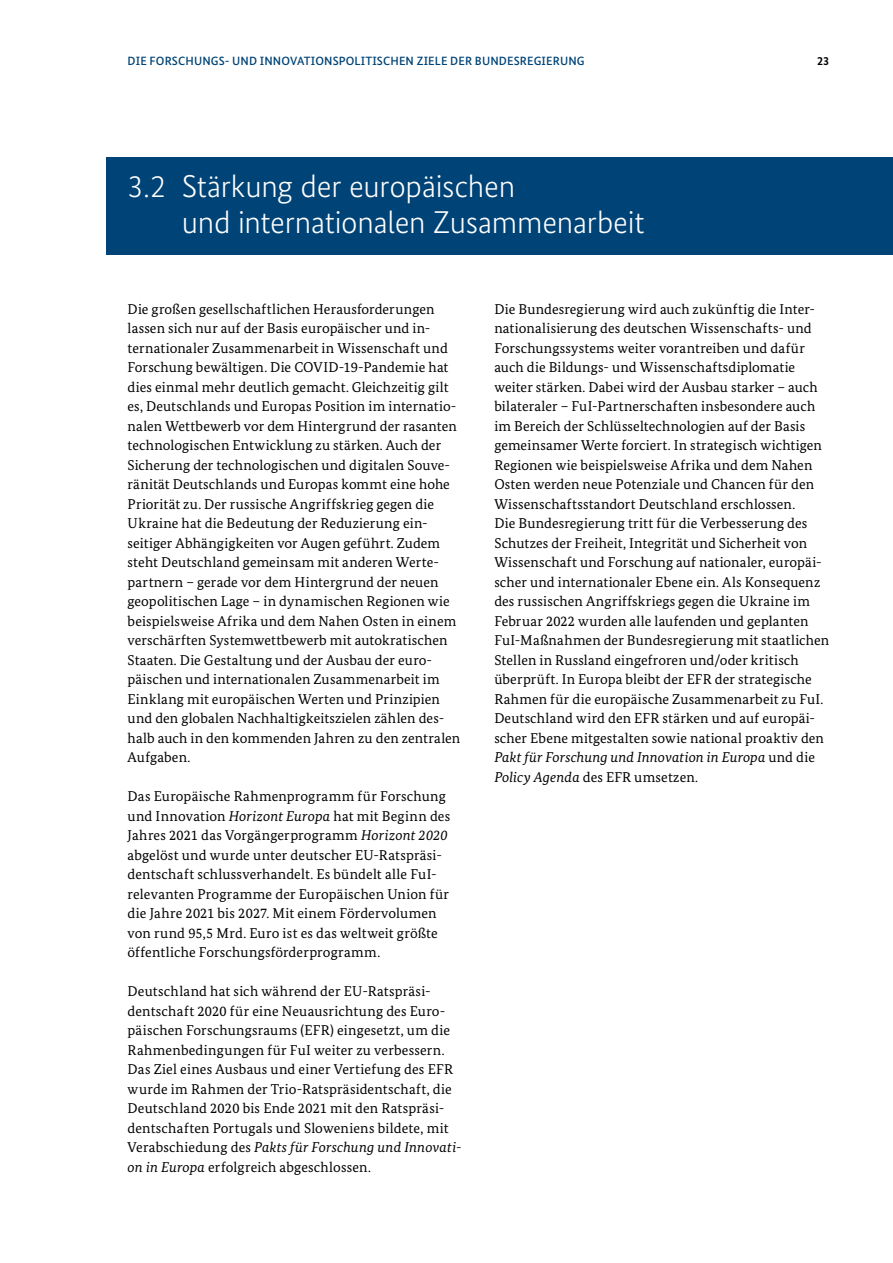
<style>
.page{position:relative;width:893px;height:1263px;background:#fff}
.page>*{position:absolute;margin:0;border:0;box-sizing:border-box;transform-origin:0 0}
.t1{font:300 31.5px/36px "Bundes Sans";letter-spacing:-.01em;color:#fff}
.t2{font:14.25px/19.5px "Bundes Serif";letter-spacing:.01em;color:#000}
.t3{font:500 12px "Bundes Sans";letter-spacing:.01em;color:#047}
.t4{font:700 12px "Bundes Sans";color:#000}
.s1{font-style:italic}
</style>
<div class="page">
<div style="left:106px;top:157px;width:787px;height:98px;background:#047"></div>
<p class="t3" style="left:128px;top:53px;width:458px">DIE FORSCHUNGS- UND INNOVATIONSPOLITISCHEN ZIELE DER BUNDESREGIERUNG</p>
<p class="t4" style="left:817px;top:53px;width:13px">23</p>
<h4 class="t1" style="left:182px;top:168px;width:464px;text-indent:-54px">3.2 Stärkung der europäischen<br>und internationalen Zusammenarbeit</h4>
<p class="t2" style="left:128px;top:299px;width:334px">Die großen gesellschaftlichen Herausforderungen lassen sich nur auf der Basis europäischer und in&shy;ternationaler Zusammenarbeit in Wissenschaft und Forschung bewältigen. Die COVID-19-Pandemie hat dies einmal mehr deutlich gemacht. Gleichzeitig gilt es, Deutschlands und Europas Position im internatio&shy;nalen Wettbewerb vor dem Hintergrund der rasanten technologischen Entwicklung zu stärken. Auch der Sicherung der technologischen und digitalen Souve&shy;ränität Deutschlands und Europas kommt eine hohe Priorität zu. Der russische Angriffskrieg gegen die Ukraine hat die Bedeutung der Reduzierung ein&shy;seitiger Abhängigkeiten vor Augen geführt. Zudem steht Deutschland gemeinsam mit anderen Werte&shy;partnern – gerade vor dem Hintergrund der neuen geopolitischen Lage – in dynamischen Regionen wie beispielsweise Afrika und dem Nahen Osten in einem verschärften Systemwettbewerb mit autokratischen Staaten. Die Gestaltung und der Ausbau der euro&shy;päischen und internationalen Zusammenarbeit im Einklang mit europäischen Werten und Prinzipien und den globalen Nachhaltigkeitszielen zählen des&shy;halb auch in den kommenden Jahren zu den zentralen Aufgaben.</p>
<p class="t2" style="left:128px;top:786px;width:324px">Das Europäische Rahmenprogramm für Forschung und Innovation <span class="s1">Horizont Europa</span> hat mit Beginn des Jahres 2021 das Vorgängerprogramm <span class="s1">Horizont 2020 </span>abgelöst und wurde unter deutscher EU-Ratspräsi&shy;dentschaft schlussverhandelt. Es bündelt alle FuI&shy;relevanten Programme der Europäischen Union für die Jahre 2021 bis 2027. Mit einem Fördervolumen von rund 95,5 Mrd. Euro ist es das weltweit größte öffentliche Forschungsförderprogramm.</p>
<p class="t2" style="left:128px;top:981px;width:335px">Deutschland hat sich während der EU-Ratspräsi&shy;dentschaft 2020 für eine Neuausrichtung des Euro&shy;päischen Forschungsraums (EFR) eingesetzt, um die Rahmenbedingungen für FuI weiter zu verbessern.<br>Das Ziel eines Ausbaus und einer Vertiefung des EFR wurde im Rahmen der Trio-Ratspräsidentschaft, die Deutschland 2020 bis Ende 2021 mit den Ratspräsi&shy;dentschaften Portugals und Sloweniens bildete, mit Verabschiedung des <span class="s1">Pakts für Forschung und Innovati&shy;on in Europa</span> erfolgreich abgeschlossen.</p>
<p class="t2" style="left:494px;top:299px;width:336px">Die Bundesregierung wird auch zukünftig die Inter&shy;nationalisierung des deutschen Wissenschafts- und Forschungssystems weiter vorantreiben und dafür auch die Bildungs- und Wissenschaftsdiplomatie weiter stärken. Dabei wird der Ausbau starker – auch bilateraler – FuI-Partnerschaften insbesondere auch im Bereich der Schlüsseltechnologien auf der Basis gemeinsamer Werte forciert. In strategisch wichtigen Regionen wie beispielsweise Afrika und dem Nahen Osten werden neue Potenziale und Chancen für den Wissenschaftsstandort Deutschland erschlossen.<br>Die Bundesregierung tritt für die Verbesserung des Schutzes der Freiheit, Integrität und Sicherheit von Wissenschaft und Forschung auf nationaler, europäi&shy;scher und internationaler Ebene ein. Als Konsequenz des russischen Angriffskriegs gegen die Ukraine im Februar 2022 wurden alle laufenden und geplanten FuI-Maßnahmen der Bundesregierung mit staatlichen Stellen in Russland eingefroren und/oder kritisch überprüft. In Europa bleibt der EFR der strategische Rahmen für die europäische Zusammenarbeit zu FuI.<br>Deutschland wird den EFR stärken und auf europäi&shy;scher Ebene mitgestalten sowie national proaktiv den <span class="s1">Pakt für Forschung und Innovation in Europa</span> und die <span class="s1">Policy Agenda</span> des EFR umsetzen.</p>
</div>
